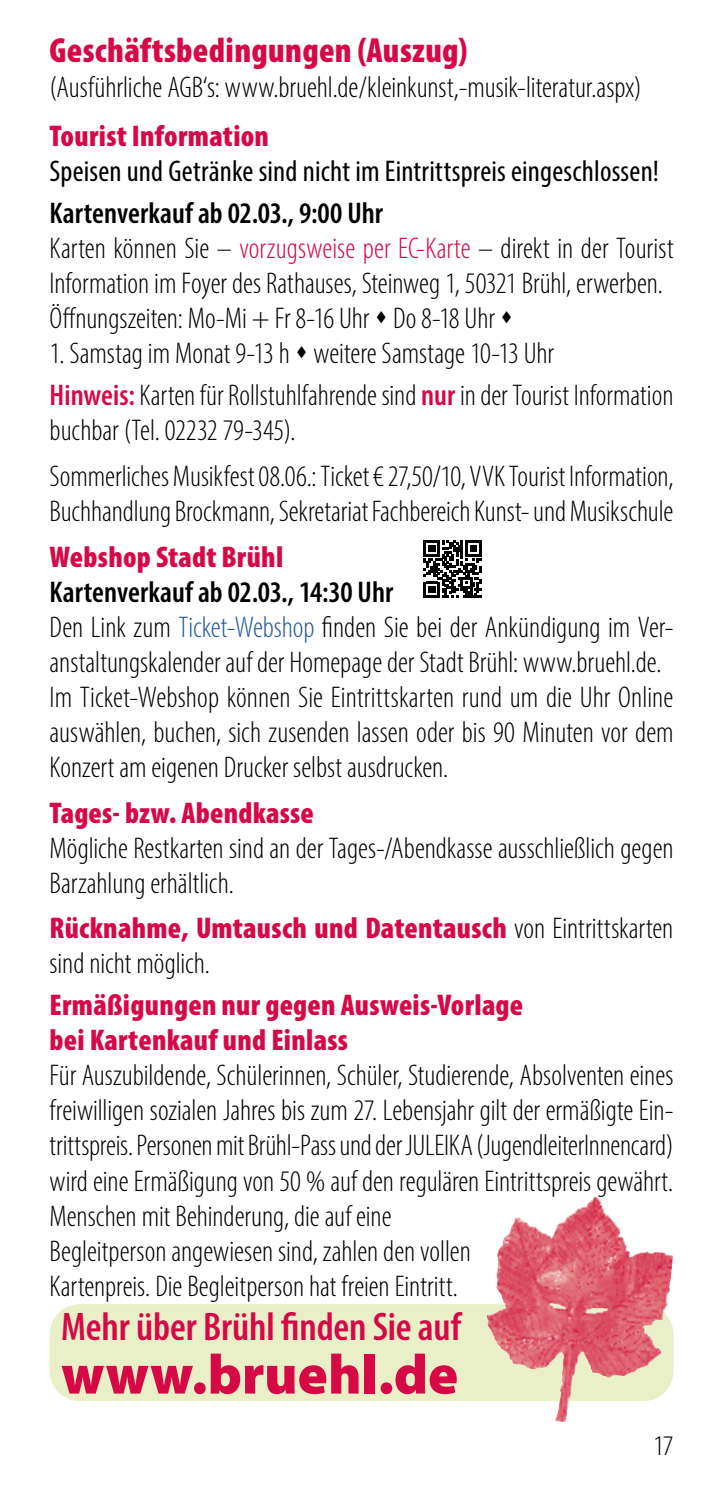
<style>
.page{position:relative;width:709px;height:1489px;background:#fff}
.page>*{position:absolute;margin:0;border:0;box-sizing:border-box;transform-origin:0 0}
.t1{font:900 56.25px "Myriad Pro";color:#d60846}
.t2{font:600 condensed 40px "Myriad Pro";color:#d60846}
.t3{font:900 condensed 35px "Myriad Pro";letter-spacing:.01em;color:#d60846}
.t4{font:300 condensed 30px/35px "Myriad Pro";color:#000}
.t5{font:900 condensed 30px/35px "Myriad Pro";letter-spacing:.01em;color:#d60846}
.t6{font:condensed 30px "Myriad Pro";letter-spacing:.005em;color:#000}
.t7{font:300 condensed 28.5px "Myriad Pro";color:#000;scale:1.05 1}
.s1{font-weight:600}
.s2{color:#d60846}
.s3{font-weight:600;color:#d60846}
.s4{color:#245a9c}
.s5{font-weight:900;color:#d60846}
</style>
<div class="page">
<svg style="left:50px;top:1304px;width:623px;height:96px;background:#e7d6b7"></svg>
<img style="left:516px;top:1196px;width:79px;height:41px">
<svg style="left:424px;top:540px;width:57px;height:58px"></svg>
<p class="t3" style="left:50px;top:28px;width:419px">Geschäftsbedingungen (Auszug)</p>
<p class="t4" style="left:50px;top:69px;width:593px">(Ausführliche AGB‘s: www.bruehl.de/kleinkunst,-musik-literatur.aspx)</p>
<p class="t5" style="left:50px;top:117px;width:221px">Tourist Information</p>
<p class="t6" style="left:50px;top:153px;width:610px">Speisen und Getränke sind nicht im Eintrittspreis eingeschlossen!</p>
<p class="t4" style="left:50px;top:195px;width:625px"><span class="s1">Kartenverkauf ab 02.03., 9:00 Uhr<br></span>Karten können Sie – <span class="s2">vorzugsweise per EC-Karte</span> – direkt in der Tourist Information im Foyer des Rathauses, Steinweg 1, 50321 Brühl, erwerben.<br>Öffnungszeiten: Mo-Mi + Fr 8-16 Uhr ▲ Do 8-18 Uhr ▲</p>
<p class="t4" style="left:50px;top:332px;width:625px;line-height:42px">1. Samstag im Monat 9-13 h ▲ weitere Samstage 10-13 Uhr<br><span class="s3">Hinweis:</span> Karten für Rollstuhlfahrende sind <span class="s3">nur</span> in der Tourist Information</p>
<p class="t4" style="left:50px;top:407px;width:625px;line-height:45.8px">buchbar (Tel. 02232 79-345).<br>Sommerliches Musikfest 08.06.: Ticket € 27,50/10, VVK Tourist Information,</p>
<p class="t4" style="left:50px;top:493px;width:625px">Buchhandlung Brockmann, Sekretariat Fachbereich Kunst- und Musikschule</p>
<p class="t5" style="left:50px;top:538px;width:235px">Webshop Stadt Brühl</p>
<p class="t4" style="left:50px;top:574px;width:625px"><span class="s1">Kartenverkauf ab 02.03., 14:30 Uhr<br></span>Den Link zum <span class="s4">Ticket-Webshop</span> finden Sie bei der Ankündigung im Ver&shy;anstaltungskalender auf der Homepage der Stadt Brühl: www.bruehl.de.<br>Im Ticket-Webshop können Sie Eintrittskarten rund um die Uhr Online auswählen, buchen, sich zusenden lassen oder bis 90 Minuten vor dem Konzert am eigenen Drucker selbst ausdrucken.</p>
<p class="t5" style="left:50px;top:794px;width:266px">Tages- bzw. Abendkasse</p>
<p class="t4" style="left:50px;top:829px;width:625px">Mögliche Restkarten sind an der Tages-/Abendkasse ausschließlich gegen<br>Barzahlung erhältlich.</p>
<p class="t4" style="left:50px;top:910px;width:625px"><span class="s5">Rücknahme, Umtausch und Datentausch</span> von Eintrittskarten sind nicht möglich.</p>
<p class="t5" style="left:50px;top:986px;width:475px">Ermäßigungen nur gegen Ausweis-Vorlage bei Kartenkauf und Einlass</p>
<p class="t4" style="left:50px;top:1057px;width:625px">Für Auszubildende, Schülerinnen, Schüler, Studierende, Absolventen eines freiwilligen sozialen Jahres bis zum 27. Lebensjahr gilt der ermäßigte Ein&shy;trittspreis. Personen mit Brühl-Pass und der JULEIKA (JugendleiterInnencard) wird eine Ermäßigung von 50 % auf den regulären Eintrittspreis gewährt.<br>Menschen mit Behinderung, die auf eine<br>Begleitperson angewiesen sind, zahlen den vollen<br>Kartenpreis. Die Begleitperson hat freien Eintritt.</p>
<h2 class="t2" style="left:61px;top:1301px;width:401px">Mehr über Brühl finden Sie auf</h2>
<h1 class="t1" style="left:61px;top:1336px;width:398px">www.bruehl.de</h1>
<p class="t7" style="left:653px;top:1428px;width:21px">17</p>
</div>
